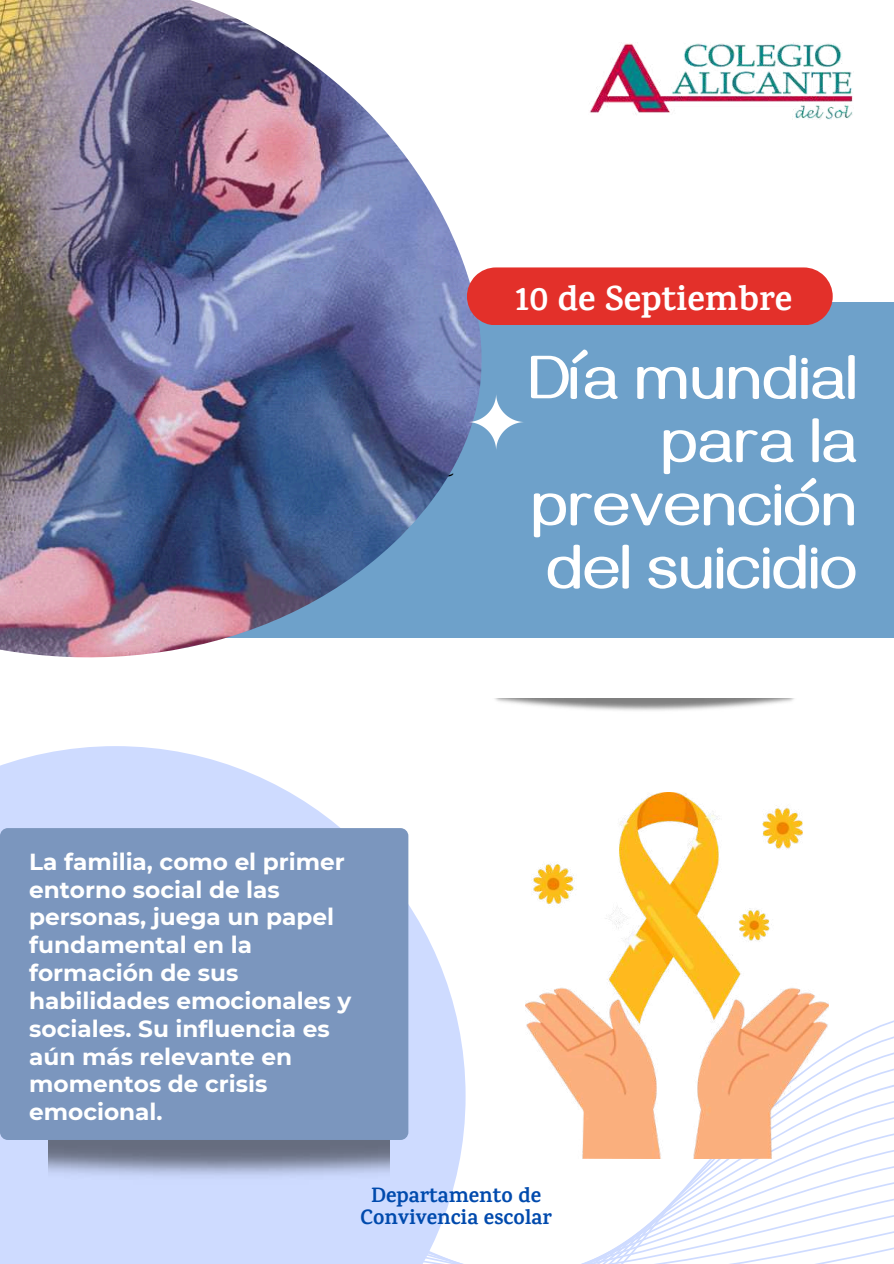
<style>
.page{position:relative;width:894px;height:1264px;background:#fff}
.page>*{position:absolute;margin:0;border:0;box-sizing:border-box;transform-origin:0 0}
.t1{font:700 64.2px/63.2px "Gayathri";color:#fff;text-align:right}
.t2{font:700 35.1px "Karma";color:#fff}
.t3{font:300 25.95px "Karma";color:#000}
.t4{font:700 23.25px/27.9px "Montserrat";color:#fff}
.t5{font:700 21px/22.5px "Karma";color:#004aad;text-align:center}
</style>
<div class="page">
<div style="left:0;top:302px;width:893px;height:335px;background:#6ea1ca"></div>
<svg style="left:465px;top:1003px;width:428px;height:260px"></svg>
<svg style="left:0;top:746px;width:465px;height:517px;fill:#cedbff"></svg>
<img style="left:0;top:0;width:482px;height:657px">
<svg style="left:467px;top:393px;width:56px;height:58px"></svg>
<div style="left:467px;top:267px;width:365px;height:58px;background:#e3302a"></div>
<img style="left:48px;top:1139px;width:341px;height:45px">
<div style="left:0;top:828px;width:408px;height:311px;background:#7b96be;border-radius:8px"></div>
<img style="left:590px;top:43px;width:262px;height:76px">
<img style="left:525px;top:792px;width:303px;height:366px">
<p class="t3" style="left:439px;top:451px;width:16px">C</p>
<h2 class="t2" style="left:515px;top:277px;width:278px">10 de Septiembre</h2>
<h1 class="t1" style="left:527px;top:359px;width:330px">Día mundial para la prevención del suicidio</h1>
<p class="t4" style="left:29px;top:847px;width:323px">La familia, como el primer entorno social de las personas, juega un papel fundamental en la formación de sus habilidades emocionales y sociales. Su influencia es aún más relevante en momentos de crisis emocional.</p>
<p class="t5" style="left:360px;top:1183px;width:193px">Departamento de<br>Convivencia escolar</p>
</div>
